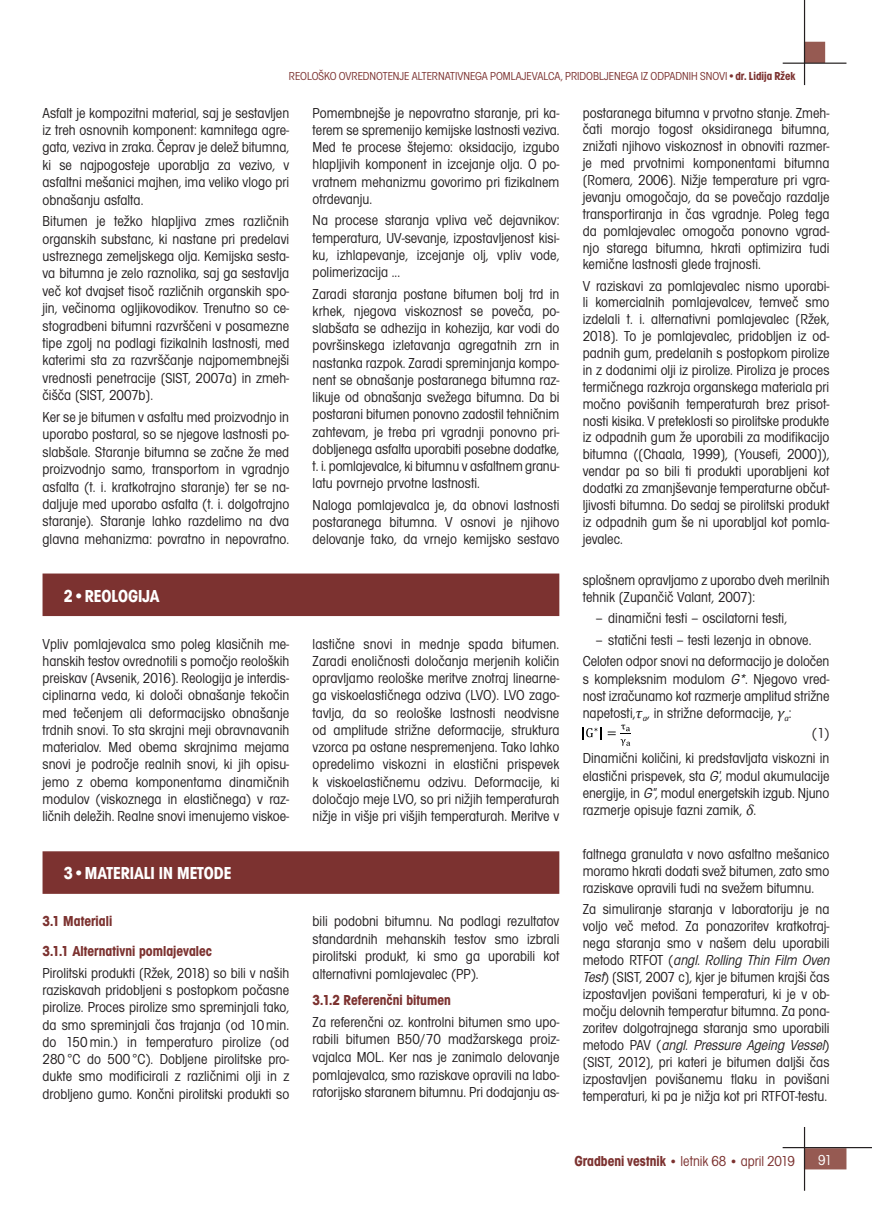
<style>
.page{position:relative;width:872px;height:1212px;background:#fff}
.page>*{position:absolute;margin:0;border:0;box-sizing:border-box;transform-origin:0 0}
.t1{font:700 condensed 18px "Avant Gar Got Itc TEE";color:#fff}
.t2{font:condensed 15px/17.2px "Avant Gar Got Itc TEE";color:#231f20;text-align:justify}
.t3{font:700 condensed 15px/30px "Avant Gar Got Itc TEE";color:#7c3230}
.t4{font:condensed 15px "Avant Gar Got Itc TEE";color:#7c3230}
.t5{font:condensed 15px "Avant Gar Got Itc TEE";color:#fff}
.t6{font:condensed 12px "Avant Gar Got Itc TEE";color:#7c3230}
.s1{font-weight:700}
.s2{font-style:italic}
.s3{font-family:"Cambria";font-style:italic;font-stretch:normal}
.s4{font-weight:700;font-size:13.5px}
</style>
<div class="page">
<div style="left:804px;top:1148px;width:42px;height:21px;background:#965a52;border:2px solid #965a52"></div>
<hr style="left:782px;top:1147px;width:90px;height:1px;background:#231f20">
<hr style="left:804px;top:1127px;width:1px;height:64px;background:#231f20">
<div style="left:804px;top:42px;width:21px;height:21px;background:#965a52;border:2px solid #965a52"></div>
<hr style="left:782px;top:63px;width:64px;height:1px;background:#231f20">
<hr style="left:804px;top:0;width:1px;height:85px;background:#231f20">
<div style="left:43px;top:573px;width:516px;height:43px;background:#7c3230;border:2px solid #7c3230"></div>
<div style="left:43px;top:851px;width:516px;height:43px;background:#7c3230;border:2px solid #7c3230"></div>
<svg style="left:583px;top:727px;width:18px;height:12px"></svg>
<svg style="left:607px;top:725px;width:24px;height:21px"></svg>
<p class="t6" style="left:289px;top:70px;width:508px">REOLOŠKO OVREDNOTENJE ALTERNATIVNEGA POMLAJEVALCA, PRIDOBLJENEGA IZ ODPADNIH SNOVI•<span class="s1">dr. Lidija Ržek</span></p>
<p class="t2" style="left:43px;top:104px;width:248px">Asfalt je kompozitni material, saj je sestavljen iz treh osnovnih komponent: kamnitega agre&shy;gata, veziva in zraka. Čeprav je delež bitumna, ki se najpogosteje uporablja za vezivo, v asfaltni mešanici majhen, ima veliko vlogo pri obnašanju asfalta.</p>
<p class="t2" style="left:43px;top:213px;width:248px">Bitumen je težko hlapljiva zmes različnih organskih substanc, ki nastane pri predelavi ustreznega zemeljskega olja. Kemijska sesta&shy;va bitumna je zelo raznolika, saj ga sestavlja več kot dvajset tisoč različnih organskih spo&shy;jin, večinoma ogljikovodikov. Trenutno so ce&shy;stogradbeni bitumni razvrščeni v posamezne tipe zgolj na podlagi fizikalnih lastnosti, med katerimi sta za razvrščanje najpomembnejši vrednosti penetracije [SIST, 2007a] in zmeh&shy;čišča [SIST, 2007b].</p>
<p class="t2" style="left:43px;top:408px;width:248px">Ker se je bitumen v asfaltu med proizvodnjo in uporabo postaral, so se njegove lastnosti po&shy;slabšale. Staranje bitumna se začne že med proizvodnjo samo, transportom in vgradnjo asfalta (t. i. kratkotrajno staranje) ter se na&shy;daljuje med uporabo asfalta (t. i. dolgotrajno staranje). Staranje lahko razdelimo na dva glavna mehanizma: povratno in nepovratno.</p>
<p class="t1" style="left:64px;top:585px;width:97px">2•REOLOGIJA</p>
<p class="t2" style="left:43px;top:635px;width:248px">Vpliv pomlajevalca smo poleg klasičnih me&shy;hanskih testov ovrednotili s pomočjo reoloških preiskav [Avsenik, 2016]. Reologija je interdis&shy;ciplinarna veda, ki določi obnašanje tekočin med tečenjem ali deformacijsko obnašanje trdnih snovi. To sta skrajni meji obravnavanih materialov. Med obema skrajnima mejama snovi je področje realnih snovi, ki jih opisu&shy;jemo z obema komponentama dinamičnih modulov (viskoznega in elastičnega) v raz&shy;ličnih deležih. Realne snovi imenujemo viskoe-</p>
<p class="t1" style="left:64px;top:863px;width:169px">3•MATERIALI IN METODE</p>
<p class="t3" style="left:43px;top:906px;width:171px">3.1 Materiali<br>3.1.1 Alternativni pomlajevalec</p>
<p class="t2" style="left:43px;top:964px;width:248px">Pirolitski produkti [Ržek, 2018] so bili v naših raziskavah pridobljeni s postopkom počasne pirolize. Proces pirolize smo spreminjali tako, da smo spreminjali čas trajanja (od 10min. do 150min.) in temperaturo pirolize (od 280 °C do 500 °C). Dobljene pirolitske pro&shy;dukte smo modificirali z različnimi olji in z drobljeno gumo. Končni pirolitski produkti so</p>
<p class="t2" style="left:313px;top:104px;width:248px">Pomembnejše je nepovratno staranje, pri ka&shy;terem se spremenijo kemijske lastnosti veziva.<br>Med te procese štejemo: oksidacijo, izgubo hlapljivih komponent in izcejanje olja. O po&shy;vratnem mehanizmu govorimo pri fizikalnem otrdevanju.</p>
<p class="t2" style="left:313px;top:212px;width:248px">Na procese staranja vpliva več dejavnikov: temperatura, UV-sevanje, izpostavljenost kisi&shy;ku, izhlapevanje, izcejanje olj, vpliv vode, polimerizacija ...</p>
<p class="t2" style="left:313px;top:285px;width:248px">Zaradi staranja postane bitumen bolj trd in krhek, njegova viskoznost se poveča, po&shy;slabšata se adhezija in kohezija, kar vodi do površinskega izletavanja agregatnih zrn in nastanka razpok. Zaradi spreminjanja kompo&shy;nent se obnašanje postaranega bitumna raz&shy;likuje od obnašanja svežega bitumna. Da bi postarani bitumen ponovno zadostil tehničnim zahtevam, je treba pri vgradnji ponovno pri&shy;dobljenega asfalta uporabiti posebne dodatke, t. i. pomlajevalce, ki bitumnu v asfaltnem granu&shy;latu povrnejo prvotne lastnosti.</p>
<p class="t2" style="left:313px;top:496px;width:248px">Naloga pomlajevalca je, da obnovi lastnosti postaranega bitumna. V osnovi je njihovo delovanje tako, da vrnejo kemijsko sestavo</p>
<p class="t2" style="left:313px;top:635px;width:248px">lastične snovi in mednje spada bitumen.<br>Zaradi enoličnosti določanja merjenih količin opravljamo reološke meritve znotraj linearne&shy;ga viskoelastičnega odziva (LVO). LVO zago&shy;tavlja, da so reološke lastnosti neodvisne od amplitude strižne deformacije, struktura vzorca pa ostane nespremenjena. Tako lahko opredelimo viskozni in elastični prispevek k viskoelastičnemu odzivu. Deformacije, ki določajo meje LVO, so pri nižjih temperaturah nižje in višje pri višjih temperaturah. Meritve v</p>
<p class="t2" style="left:313px;top:913px;width:248px">bili podobni bitumnu. Na podlagi rezultatov standardnih mehanskih testov smo izbrali pirolitski produkt, ki smo ga uporabili kot alternativni pomlajevalec (PP).</p>
<p class="t3" style="left:313px;top:985px;width:140px">3.1.2 Referenčni bitumen</p>
<p class="t2" style="left:313px;top:1013px;width:248px">Za referenčni oz. kontrolni bitumen smo upo&shy;rabili bitumen B50/70 madžarskega proiz&shy;vajalca MOL. Ker nas je zanimalo delovanje pomlajevalca, smo raziskave opravili na labo&shy;ratorijsko staranem bitumnu. Pri dodajanju as-</p>
<p class="t2" style="left:583px;top:104px;width:248px;line-height:16.8px">postaranega bitumna v prvotno stanje. Zmeh&shy;čati morajo togost oksidiranega bitumna, znižati njihovo viskoznost in obnoviti razmer&shy;je med prvotnimi komponentami bitumna [Romera, 2006]. Nižje temperature pri vgra&shy;jevanju omogočajo, da se povečajo razdalje transportiranja in čas vgradnje. Poleg tega da pomlajevalec omogoča ponovno vgrad&shy;njo starega bitumna, hkrati optimizira tudi kemične lastnosti glede trajnosti.</p>
<p class="t2" style="left:583px;top:277px;width:248px;line-height:16.8px">V raziskavi za pomlajevalec nismo uporabi&shy;li komercialnih pomlajevalcev, temveč smo izdelali t. i. alternativni pomlajevalec [Ržek, 2018]. To je pomlajevalec, pridobljen iz od&shy;padnih gum, predelanih s postopkom pirolize in z dodanimi olji iz pirolize. Piroliza je proces termičnega razkroja organskega materiala pri močno povišanih temperaturah brez prisot&shy;nosti kisika. V preteklosti so pirolitske produkte iz odpadnih gum že uporabili za modifikacijo bitumna ([Chaala, 1999], [Yousefi, 2000]), vendar pa so bili ti produkti uporabljeni kot dodatki za zmanjševanje temperaturne občut&shy;ljivosti bitumna. Do sedaj se pirolitski produkt iz odpadnih gum še ni uporabljal kot pomla&shy;jevalec.</p>
<p class="t2" style="left:583px;top:571px;width:248px">splošnem opravljamo z uporabo dveh merilnih tehnik [Zupančič Valant, 2007]:</p>
<p class="t2" style="left:595px;top:610px;width:193px">– dinamični testi – oscilatorni testi,</p>
<p class="t2" style="left:582px;top:629px;width:248px;line-height:21.5px;text-align:center">– statični testi – testi lezenja in obnove.<br>Celoten odpor snovi na deformacijo je določen</p>
<p class="t2" style="left:582px;top:670px;width:248px">s kompleksnim modulom <span class="s2">G*</span>. Njegovo vred&shy;nost izračunamo kot razmerje amplitud strižne napetosti,<span class="s3">τ</span><sub>a</sub>, in strižne deformacije, <span class="s3">γ</span><sub>a</sub>:</p>
<p class="t2" style="left:583px;top:720px;width:248px;line-height:25.8px;text-align:right">(1)<br>Dinamični količini, ki predstavljata viskozni in</p>
<p class="t2" style="left:583px;top:767px;width:248px">elastični prispevek, sta <span class="s2">G'</span>, modul akumulacije energije, in <span class="s2">G''</span>, modul energetskih izgub. Njuno razmerje opisuje fazni zamik, <span class="s3">δ</span>.</p>
<p class="t2" style="left:583px;top:846px;width:248px">faltnega granulata v novo asfaltno mešanico moramo hkrati dodati svež bitumen, zato smo raziskave opravili tudi na svežem bitumnu.</p>
<p class="t2" style="left:583px;top:901px;width:252px;text-align:left">Za simuliranje staranja v laboratoriju je na voljo več metod. Za ponazoritev kratkotraj&shy;nega staranja smo v našem delu uporabili m e t o d o R T F O T ( <span class="s2">angl. Rolling Thin Film Oven Test</span>) [SIST, 2007 c], kjer je bitumen krajši čas izpostavljen povišani temperaturi, ki je v ob&shy;močju delovnih temperatur bitumna. Za pona&shy;zoritev dolgotrajnega staranja smo uporabili m e t o d o PAV ( <span class="s2">angl. Pressure Ageing Vessel</span>) [SIST, 2012], pri kateri je bitumen daljši čas izpostavljen povišanemu tlaku in povišani temperaturi, ki pa je nižja kot pri RTFOT-testu.</p>
<p class="t4" style="left:574px;top:1152px;width:222px"><span class="s1">Gradbeni vestnik</span> <span class="s4">•</span> letnik 68 <span class="s4">•</span> april 2019</p>
<p class="t5" style="left:818px;top:1152px;width:15px">91</p>
</div>
